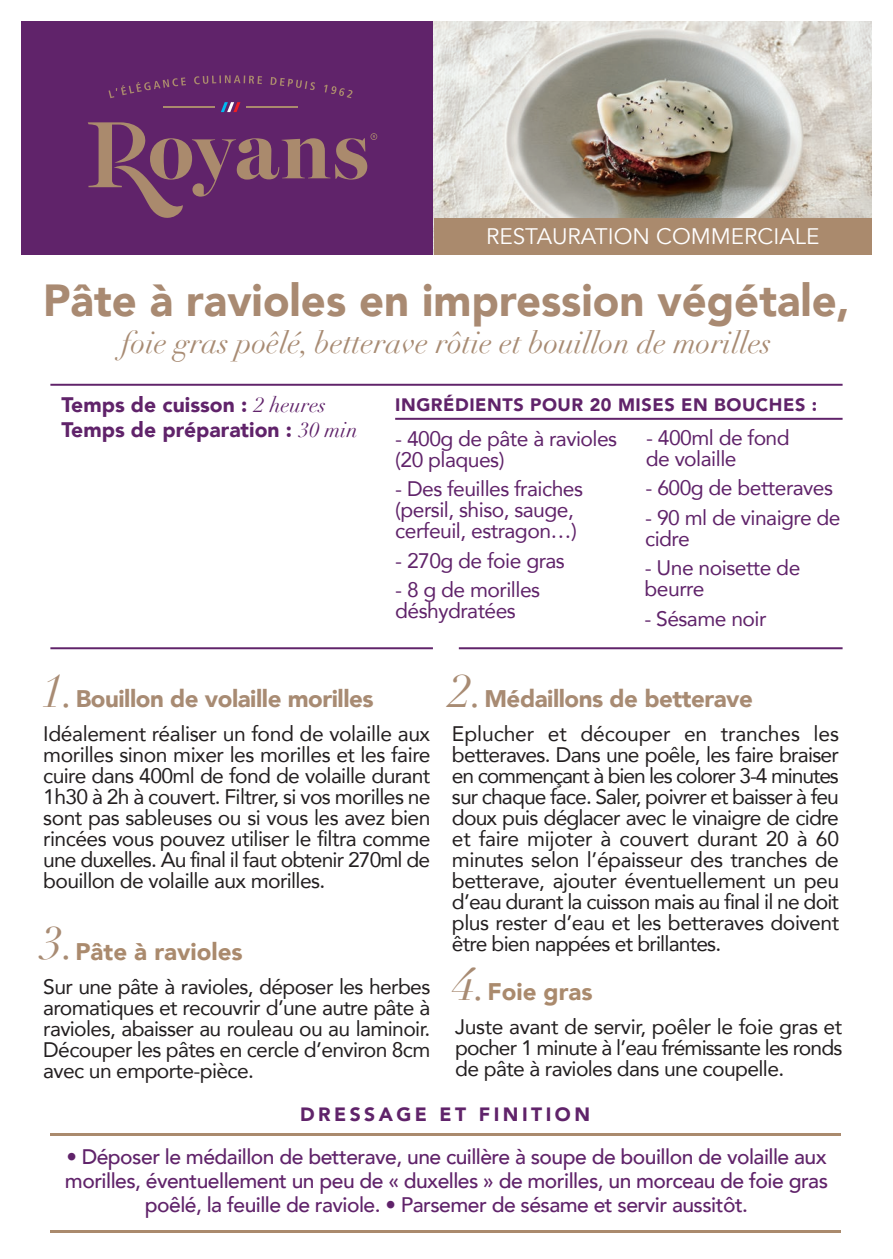
<style>
.page{position:relative;width:893px;height:1259px;background:#fff}
.page>*{position:absolute;margin:0;border:0;box-sizing:border-box;transform-origin:0 0}
.t1{font:italic 46.2px "Didot";color:#a88b73}
.t2{font:900 44.7px "Avenir";color:#a98a72}
.t3{font:italic 30px "Didot";color:#a88b73}
.t4{font:900 24px "Avenir";letter-spacing:-.02em;color:#a88b73}
.t5{font:900 24px "Avenir";color:#aa8a6d}
.t6{font:22.5px "Avenir";color:#fff}
.t7{font:21px/21px "Avenir";letter-spacing:-.03em;color:#231f20;text-align:justify}
.t8{font:21px/21px "Avenir";letter-spacing:-.025em;color:#60236a}
.t9{font:500 21px/24px "Avenir";letter-spacing:-.025em;color:#60236a;text-align:center}
.t10{font:900 21px/25.5px "Avenir";color:#60236a}
.t11{font:900 19.2px "Avenir";letter-spacing:.18em;color:#60236a}
.t12{font:900 18px "Avenir";letter-spacing:.03em;color:#60236a}
.s1{font-family:"Didot";font-weight:400;font-style:italic}
.s2{font-family:"Didot";font-weight:400;font-style:italic;font-size:46.2px}
.s3{font-family:"Didot";font-weight:400;font-style:italic;font-size:46.2px;color:#a88b73}
</style>
<div class="page">
<hr style="left:395px;top:418px;width:448px;height:2px;background:#60236a">
<hr style="left:459px;top:647px;width:384px;height:2px;background:#60236a">
<hr style="left:50px;top:647px;width:383px;height:2px;background:#60236a">
<hr style="left:50px;top:384px;width:793px;height:2px;background:#60236a">
<div style="left:21px;top:21px;width:413px;height:233px;background:#60236a"></div>
<img style="left:434px;top:21px;width:438px;height:197px">
<hr style="left:163px;top:106px;width:52px;height:1px;background:#aa8a6d">
<hr style="left:246px;top:106px;width:52px;height:1px;background:#aa8a6d">
<svg style="left:221px;top:102px;width:19px;height:10px"></svg>
<svg style="left:108px;top:77px;width:78px;height:21px"></svg>
<svg style="left:194px;top:75px;width:68px;height:9px"></svg>
<svg style="left:270px;top:77px;width:45px;height:13px"></svg>
<svg style="left:324px;top:85px;width:29px;height:13px"></svg>
<svg style="left:88px;top:122px;width:289px;height:96px"></svg>
<div style="left:434px;top:218px;width:438px;height:36px;background:#aa8a6d"></div>
<hr style="left:50px;top:1230px;width:791px;height:3px;background:#aa8a6d">
<hr style="left:50px;top:1133px;width:791px;height:2px;background:#aa8a6d">
<p class="t6" style="left:486px;top:222px;width:335px">RESTAURATION COMMERCIALE</p>
<h2 class="t2" style="left:43px;top:262px;width:808px">Pâte à ravioles en impression végétale,</h2>
<h3 class="t3" style="left:121px;top:325px;width:651px">foie gras poêlé, betterave rôtie et bouillon de morilles</h3>
<p class="t10" style="left:62px;top:391px;width:298px">Temps de cuisson : <span class="s1">2 heures<br></span>Temps de préparation : <span class="s1">30 min</span></p>
<p class="t12" style="left:395px;top:389px;width:423px">INGRÉDIENTS POUR 20 MISES EN BOUCHES :</p>
<p class="t8" style="left:646px;top:426px;width:145px">- 400ml de fond de volaille</p>
<p class="t8" style="left:645px;top:477px;width:189px">- 600g de betteraves</p>
<p class="t8" style="left:645px;top:506px;width:197px">- 90 ml de vinaigre de cidre</p>
<p class="t8" style="left:645px;top:557px;width:157px">- Une noisette de beurre</p>
<p class="t8" style="left:644px;top:607px;width:124px">- Sésame noir</p>
<p class="t8" style="left:395px;top:427px;width:223px">- 400g de pâte à ravioles (20 plaques)</p>
<p class="t8" style="left:395px;top:478px;width:189px">- Des feuilles fraiches (persil, shiso, sauge, cerfeuil, estragon…)</p>
<p class="t8" style="left:395px;top:549px;width:171px">- 270g de foie gras</p>
<p class="t8" style="left:395px;top:579px;width:146px">- 8 g de morilles déshydratées</p>
<h1 class="t1" style="left:41px;top:662px;width:37px">1.</h1>
<p class="t4" style="left:450px;top:678px;width:305px"><span class="s2">2.</span>Médaillons de betterave</p>
<p class="t7" style="left:452px;top:722px;width:389px">Eplucher et découper en tranches les betteraves. Dans une poêle, les faire braiser en commençant à bien les colorer 3-4 minutes sur chaque face. Saler, poivrer et baisser à feu doux puis déglacer avec le vinaigre de cidre et faire mijoter à couvert durant 20 à 60 minutes selon l’épaisseur des tranches de betterave, ajouter éventuellement un peu d’eau durant la cuisson mais au final il ne doit plus rester d’eau et les betteraves doivent être bien nappées et brillantes.</p>
<p class="t4" style="left:76px;top:678px;width:300px">Bouillon de volaille morilles</p>
<p class="t7" style="left:43px;top:722px;width:389px">Idéalement réaliser un fond de volaille aux morilles sinon mixer les morilles et les faire cuire dans 400ml de fond de volaille durant 1h30 à 2h à couvert. Filtrer, si vos morilles ne sont pas sableuses ou si vous les avez bien rincées vous pouvez utiliser le filtra comme une duxelles. Au final il faut obtenir 270ml de bouillon de volaille aux morilles.</p>
<p class="t5" style="left:41px;top:930px;width:203px"><span class="s3">3.</span>Pâte à ravioles</p>
<p class="t7" style="left:43px;top:975px;width:389px">Sur une pâte à ravioles, déposer les herbes aromatiques et recouvrir d’une autre pâte à ravioles, abaisser au rouleau ou au laminoir.<br>Découper les pâtes en cercle d’environ 8cm avec un emporte-pièce.</p>
<p class="t5" style="left:453px;top:971px;width:141px"><span class="s3">4.</span>Foie gras</p>
<p class="t7" style="left:455px;top:1016px;width:389px">Juste avant de servir, poêler le foie gras et pocher 1 minute à l’eau frémissante les ronds de pâte à ravioles dans une coupelle.</p>
<p class="t11" style="left:300px;top:1098px;width:291px">DRESSAGE ET FINITION</p>
<p class="t9" style="left:65px;top:1144px;width:765px">• Déposer le médaillon de betterave, une cuillère à soupe de bouillon de volaille aux morilles, éventuellement un peu de « duxelles » de morilles, un morceau de foie gras poêlé, la feuille de raviole. • Parsemer de sésame et servir aussitôt.</p>
</div>
